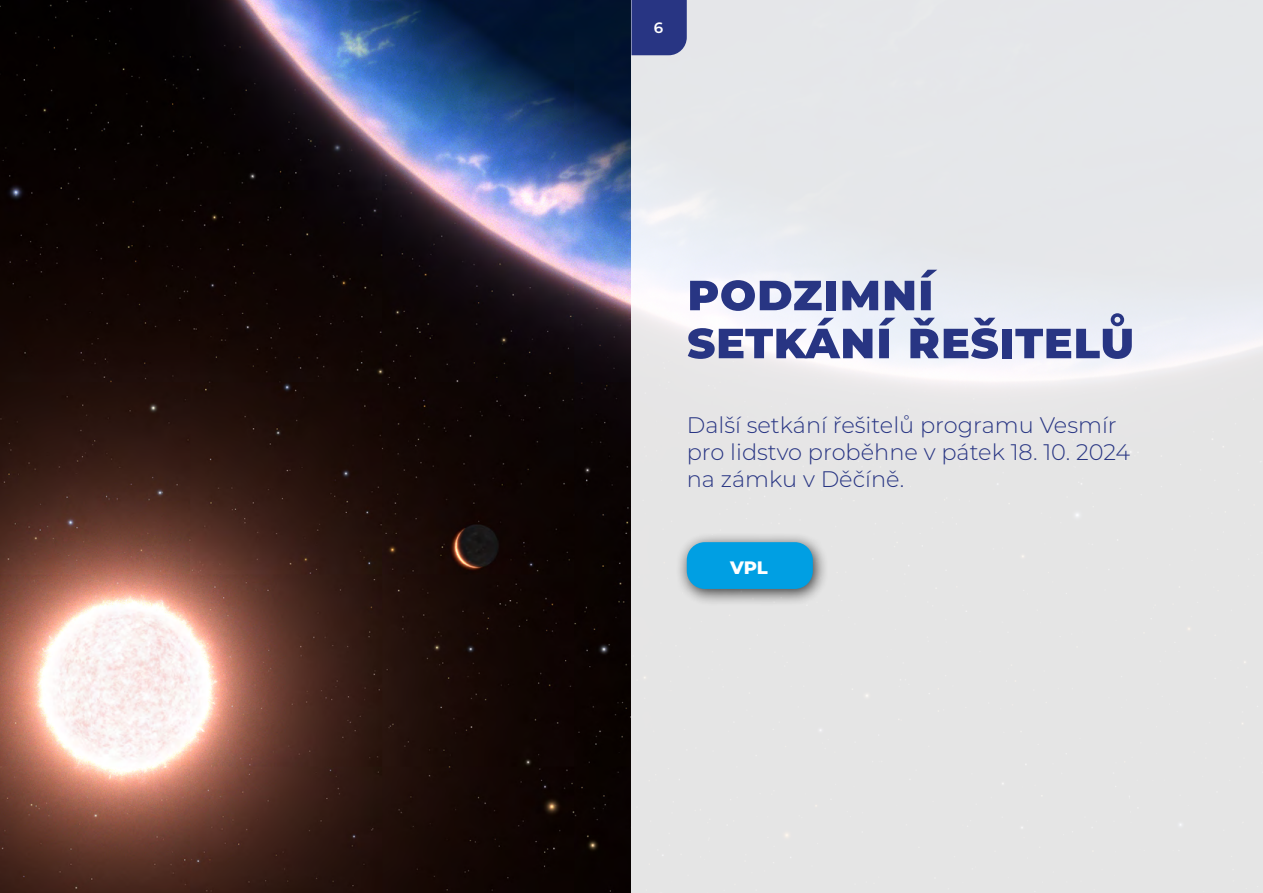
<style>
.page{position:relative;width:1263px;height:893px;background:#fff}
.page>*{position:absolute;margin:0;border:0;box-sizing:border-box;transform-origin:0 0}
.t1{font:800 51px/48px "Montserrat";color:#283583}
.t2{font:300 22.5px/27px "Montserrat";color:#283583}
.t3{font:800 18px "Montserrat";color:#fff}
.t4{font:600 15px "Montserrat";color:#fff}
</style>
<div class="page">
<img style="left:0;top:0;width:631px;height:893px">
<svg style="left:631px;top:0;width:632px;height:893px;background:#e6e7e8"></svg>
<div style="left:675px;top:532px;width:154px;height:75px;background:#000;opacity:.75"></div>
<div style="left:687px;top:542px;width:126px;height:47px;background:#009fe3;border-radius:18px"></div>
<div style="left:631px;top:0;width:56px;height:55px;background:#283583"></div>
<p class="t4" style="left:654px;top:17px;width:11px">6</p>
<h1 class="t1" style="left:687px;top:265px;width:450px">Podzimní setkání řešitelů</h1>
<p class="t2" style="left:687px;top:411px;width:445px">Další setkání řešitelů programu Vesmír pro lidstvo proběhne v pátek 18. 10. 2024 na zámku v Děčíně.</p>
<p class="t3" style="left:730px;top:555px;width:39px">VPL</p>
</div>
